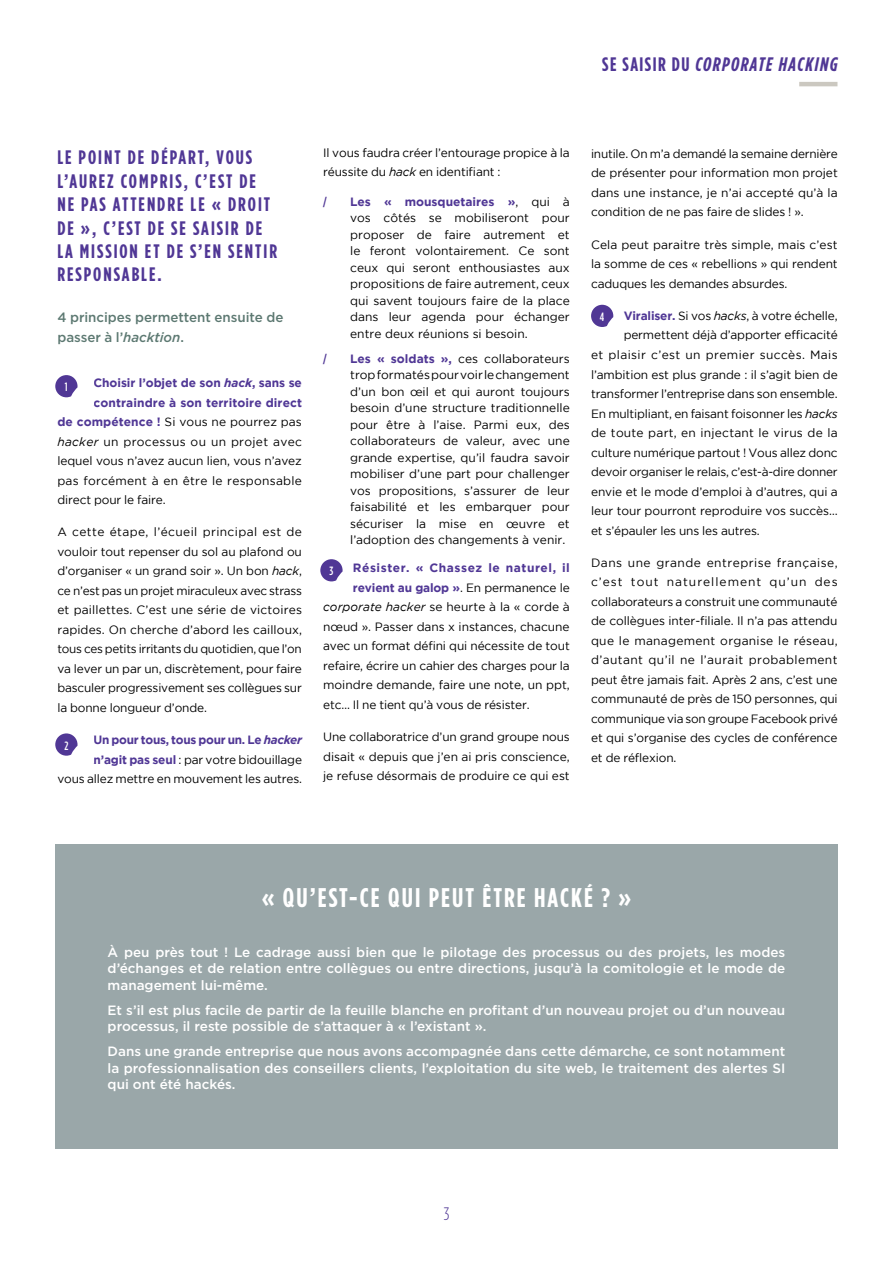
<style>
.page{position:relative;width:893px;height:1263px;background:#fff}
.page>*{position:absolute;margin:0;border:0;box-sizing:border-box;transform-origin:0 0}
.t1{font:700 27px "Gotham Condensed";letter-spacing:.075em;color:#fff}
.t2{font:700 19.5px/23.4px "Gotham Condensed";letter-spacing:.1em;color:#503795}
.t3{font:italic 700 19.5px "Gotham Condensed";letter-spacing:.075em;color:#503795}
.t4{font:300 18px "Gotham Condensed";color:#503795}
.t5{font:500 13.5px/16.5px "Gotham";color:#fff;text-align:justify}
.t6{font:500 13.5px/19.5px "Gotham";color:#5d7972}
.t7{font:12px/19.5px "Gotham";letter-spacing:-.01em;color:#000;text-align:justify}
.t8{font:700 12px "Gotham";letter-spacing:.005em;color:#503795}
.t9{font:12px "Gotham";letter-spacing:.02em;color:#000}
.t10{font:12px "Gotham";letter-spacing:.03em;color:#000}
.t11{font:12px "Gotham";letter-spacing:.025em;color:#000}
.t12{font:700 12px "Gotham";letter-spacing:.045em;color:#503795}
.t13{font:500 12px "Gotham Condensed";color:#fff}
.t14{font:700 12px "Gotham Condensed";color:#503795}
.s1{font-style:normal}
.s2{font-style:italic}
.s3{font-weight:700;color:#503795}
.s4{font-weight:700;font-style:italic;color:#503795}
.s5{font-weight:400;color:#000}
</style>
<div class="page">
<hr style="left:799px;top:82px;width:38px;height:4px;background:#cbc8c0">
<div style="left:55px;top:844px;width:783px;height:304px;background:#9aa7a9"></div>
<svg style="left:55px;top:375px;width:23px;height:22px"></svg>
<svg style="left:55px;top:733px;width:23px;height:23px"></svg>
<svg style="left:320px;top:559px;width:23px;height:22px"></svg>
<svg style="left:591px;top:305px;width:22px;height:22px"></svg>
<h2 class="t3" style="left:602px;top:53px;width:237px"><span class="s1">SE SAISIR DU</span> CORPORATE HACKING</h2>
<h2 class="t2" style="left:57px;top:146px;width:221px">LE POINT DE DÉPART, VOUS<br>L’AUREZ COMPRIS, C’EST DE<br>NE PAS ATTENDRE LE « DROIT<br>DE », C’EST DE SE SAISIR DE<br>LA MISSION ET DE S’EN SENTIR<br>RESPONSABLE.</h2>
<p class="t6" style="left:57px;top:307px;width:228px">4 principes permettent ensuite de passer à l’<span class="s2">hacktion</span>.</p>
<p class="t8" style="left:94px;top:376px;width:210px">Choisir l’objet de son <span class="s2">hack</span>, sans se</p>
<p class="t8" style="left:94px;top:395px;width:210px">contraindre à son territoire direct</p>
<p class="t7" style="left:57px;top:412px;width:246px"><span class="s3">de compétence !</span> Si vous ne pourrez pas</p>
<p class="t11" style="left:57px;top:435px;width:246px"><span class="s2">hacker</span> un processus ou un projet avec</p>
<p class="t7" style="left:57px;top:451px;width:246px">lequel vous n’avez aucun lien, vous n’avez</p>
<p class="t9" style="left:57px;top:474px;width:246px">pas forcément à en être le responsable</p>
<p class="t7" style="left:57px;top:490px;width:110px">direct pour le faire.</p>
<p class="t7" style="left:57px;top:522px;width:246px">A cette étape, l’écueil principal est de vouloir tout repenser du sol au plafond ou d’organiser « un grand soir ». Un bon <span class="s2">hack</span>, ce n’est pas un projet miraculeux avec strass et paillettes. C’est une série de victoires rapides. On cherche d’abord les cailloux, tous ces petits irritants du quotidien, que l’on va lever un par un, discrètement, pour faire basculer progressivement ses collègues sur la bonne longueur d’onde.</p>
<p class="t7" style="left:57px;top:730px;width:246px;text-align:right"><span class="s3">Un pour tous, tous pour un. Le</span> <span class="s4">hacker </span><span class="s3">n’agit pas seul</span> : par votre bidouillage<br>vous allez mettre en mouvement les autres.</p>
<p class="t13" style="left:65px;top:380px;width:4px">1</p>
<p class="t13" style="left:64px;top:738px;width:5px">2</p>
<p class="t7" style="left:323px;top:143px;width:248px">Il vous faudra créer l’entourage propice à la réussite du <span class="s2">hack</span> en identifiant :</p>
<p class="t14" style="left:323px;top:194px;width:5px">/</p>
<p class="t7" style="left:350px;top:193px;width:221px;line-height:16.5px"><span class="s3">Les « mousquetaires »</span>, qui à vos côtés se mobiliseront pour proposer de faire autrement et le feront volontairement. Ce sont ceux qui seront enthousiastes aux propositions de faire autrement, ceux qui savent toujours faire de la place dans leur agenda pour échanger entre deux réunions si besoin.</p>
<p class="t14" style="left:323px;top:351px;width:5px">/</p>
<p class="t7" style="left:350px;top:350px;width:221px;line-height:16.5px"><span class="s3">Les « soldats »,</span> ces collaborateurs trop formatés pour voir le changement d’un bon œil et qui auront toujours besoin d’une structure traditionnelle pour être à l’aise. Parmi eux, des collaborateurs de valeur, avec une grande expertise, qu’il faudra savoir mobiliser d’une part pour challenger vos propositions, s’assurer de leur faisabilité et les embarquer pour sécuriser la mise en œuvre et l’adoption des changements à venir.</p>
<p class="t12" style="left:353px;top:561px;width:218px">Résister. « Chassez le naturel, il</p>
<p class="t8" style="left:353px;top:580px;width:218px">revient au galop »<span class="s5">. En permanence le</span></p>
<p class="t7" style="left:323px;top:597px;width:248px"><span class="s2">corporate hacker</span> se heurte à la « corde à</p>
<p class="t7" style="left:323px;top:616px;width:248px">nœud ». Passer dans x instances, chacune</p>
<p class="t7" style="left:323px;top:636px;width:248px">avec un format défini qui nécessite de tout</p>
<p class="t7" style="left:323px;top:655px;width:248px">refaire, écrire un cahier des charges pour la</p>
<p class="t7" style="left:323px;top:675px;width:248px">moindre demande, faire une note, un ppt,</p>
<p class="t7" style="left:323px;top:694px;width:208px">etc… Il ne tient qu’à vous de résister.</p>
<p class="t7" style="left:323px;top:727px;width:248px">Une collaboratrice d’un grand groupe nous disait « depuis que j’en ai pris conscience, je refuse désormais de produire ce qui est</p>
<p class="t13" style="left:329px;top:564px;width:5px">3</p>
<p class="t7" style="left:591px;top:144px;width:248px">inutile. On m’a demandé la semaine dernière de présenter pour information mon projet dans une instance, je n’ai accepté qu’à la condition de ne pas faire de slides ! ».</p>
<p class="t7" style="left:591px;top:235px;width:248px">Cela peut paraitre très simple, mais c’est la somme de ces « rebellions » qui rendent caduques les demandes absurdes.</p>
<p class="t7" style="left:624px;top:306px;width:216px"><span class="s3">Viraliser.</span> Si vos <span class="s2">hacks</span>, à votre échelle,</p>
<p class="t7" style="left:624px;top:325px;width:216px">permettent déjà d’apporter efficacité</p>
<p class="t10" style="left:591px;top:348px;width:248px">et plaisir c’est un premier succès. Mais</p>
<p class="t7" style="left:591px;top:364px;width:248px">l’ambition est plus grande : il s’agit bien de</p>
<p class="t7" style="left:591px;top:384px;width:248px">transformer l’entreprise dans son ensemble.</p>
<p class="t7" style="left:591px;top:403px;width:248px">En multipliant, en faisant foisonner les <span class="s2">hacks</span></p>
<p class="t9" style="left:591px;top:426px;width:248px">de toute part, en injectant le virus de la</p>
<p class="t7" style="left:591px;top:442px;width:248px">culture numérique partout ! Vous allez donc</p>
<p class="t7" style="left:591px;top:462px;width:248px">devoir organiser le relais, c’est-à-dire donner</p>
<p class="t7" style="left:591px;top:481px;width:248px">envie et le mode d’emploi à d’autres, qui a</p>
<p class="t7" style="left:591px;top:501px;width:248px">leur tour pourront reproduire vos succès…</p>
<p class="t7" style="left:591px;top:520px;width:170px">et s’épauler les uns les autres.</p>
<p class="t7" style="left:591px;top:553px;width:248px">Dans une grande entreprise française, c’est tout naturellement qu’un des collaborateurs a construit une communauté de collègues inter-filiale. Il n’a pas attendu que le management organise le réseau, d’autant qu’il ne l’aurait probablement peut être jamais fait. Après 2 ans, c’est une communauté de près de 150 personnes, qui communique via son groupe Facebook privé et qui s’organise des cycles de conférence et de réflexion.</p>
<p class="t13" style="left:600px;top:310px;width:6px">4</p>
<h1 class="t1" style="left:262px;top:881px;width:371px">« QU’EST-CE QUI PEUT ÊTRE HACKÉ ? »</h1>
<p class="t5" style="left:108px;top:943px;width:679px">À peu près tout ! Le cadrage aussi bien que le pilotage des processus ou des projets, les modes d’échanges et de relation entre collègues ou entre directions, jusqu’à la comitologie et le mode de management lui-même.</p>
<p class="t5" style="left:108px;top:1001px;width:679px">Et s’il est plus facile de partir de la feuille blanche en profitant d’un nouveau projet ou d’un nouveau processus, il reste possible de s’attaquer à « l’existant ».</p>
<p class="t5" style="left:108px;top:1043px;width:679px">Dans une grande entreprise que nous avons accompagnée dans cette démarche, ce sont notamment la professionnalisation des conseillers clients, l’exploitation du site web, le traitement des alertes SI qui ont été hackés.</p>
<h3 class="t4" style="left:444px;top:1205px;width:7px">3</h3>
</div>
